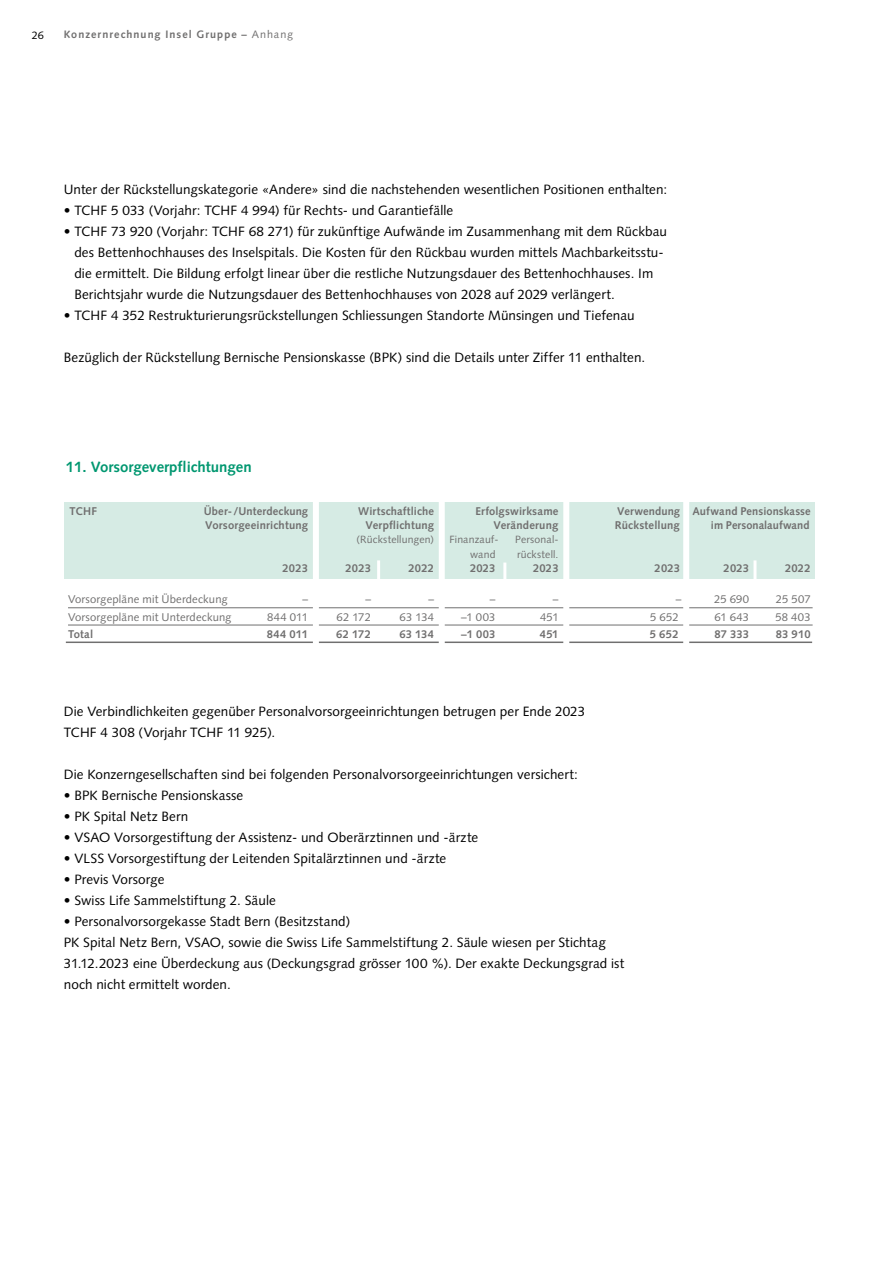
<style>
.page{position:relative;width:893px;height:1263px;background:#fff}
.page>*{position:absolute;margin:0;border:0;box-sizing:border-box;transform-origin:0 0}
.t1{font:700 15px "Syntax LT Std";color:#009770}
.t2{font:13.5px/21px "Syntax LT Std";letter-spacing:.005em;color:#000}
.t3{font:700 11.25px "Syntax LT Std";letter-spacing:.015em;color:#706f6f}
.t4{font:11.25px "Syntax LT Std";letter-spacing:.015em;color:#706f6f}
.t5{font:700 10.8px "Syntax LT Std";letter-spacing:.095em;color:#706f6f}
.t6{font:10.8px "Syntax LT Std";color:#000}
.t7{font:10.5px "Syntax LT Std";letter-spacing:.015em;color:#706f6f}
.s1{font-weight:400}
</style>
<div class="page">
<hr style="left:66px;top:641px;width:746px;height:2px;background:#706f6f">
<div style="left:64px;top:502px;width:750px;height:77px;background:#d6ebe4"></div>
<hr style="left:68px;top:607px;width:745px;height:1px;background:#706f6f">
<hr style="left:68px;top:625px;width:745px;height:1px;background:#706f6f">
<div style="left:683px;top:498px;width:6px;height:187px;background:#fff"></div>
<div style="left:563px;top:498px;width:6px;height:176px;background:#fff"></div>
<div style="left:439px;top:493px;width:6px;height:172px;background:#fff"></div>
<div style="left:313px;top:493px;width:6px;height:179px;background:#fff"></div>
<hr style="left:377px;top:560px;width:3px;height:26px;background:#fff">
<hr style="left:503px;top:562px;width:3px;height:26px;background:#fff">
<hr style="left:753px;top:560px;width:3px;height:26px;background:#fff">
<p class="t6" style="left:32px;top:29px;width:13px">26</p>
<p class="t5" style="left:64px;top:28px;width:231px">Konzernrechnung Insel Gruppe – <span class="s1">Anhang</span></p>
<p class="t2" style="left:64px;top:179px;width:605px">Unter der Rückstellungskategorie «Andere» sind die nachstehenden wesentlichen Positionen enthalten:</p>
<p class="t2" style="left:64px;top:200px;width:391px">• TCHF 5 033 (Vorjahr: TCHF 4 994) für Rechts- und Garantiefälle</p>
<p class="t2" style="left:74px;top:221px;width:594px;text-indent:-11px">• TCHF 73 920 (Vorjahr: TCHF 68 271) für zukünftige Aufwände im Zusammenhang mit dem Rückbau des Bettenhochhauses des Inselspitals. Die Kosten für den Rückbau wurden mittels Machbarkeitsstu&shy;die ermittelt. Die Bildung erfolgt linear über die restliche Nutzungsdauer des Bettenhochhauses. Im Berichtsjahr wurde die Nutzungsdauer des Bettenhochhauses von 2028 auf 2029 verlängert.</p>
<p class="t2" style="left:64px;top:305px;width:572px">• TCHF 4 352 Restrukturierungsrückstellungen Schliessungen Standorte Münsingen und Tiefenau</p>
<p class="t2" style="left:64px;top:347px;width:583px">Bezüglich der Rückstellung Bernische Pensionskasse (BPK) sind die Details unter Ziffer 11 enthalten.</p>
<p class="t1" style="left:66px;top:458px;width:187px">11. Vorsorgeverpflichtungen</p>
<p class="t3" style="left:70px;top:504px;width:29px">TCHF</p>
<p class="t3" style="left:204px;top:504px;width:106px">Über-/Unterdeckung</p>
<p class="t3" style="left:358px;top:504px;width:77px">Wirtschaftliche</p>
<p class="t3" style="left:475px;top:504px;width:85px">Erfolgswirksame</p>
<p class="t3" style="left:617px;top:504px;width:195px">Verwendung Aufwand Pensionskasse</p>
<p class="t3" style="left:205px;top:519px;width:104px">Vorsorgeeinrichtung</p>
<p class="t3" style="left:366px;top:519px;width:70px">Verpflichtung</p>
<p class="t3" style="left:493px;top:519px;width:66px">Veränderung</p>
<p class="t3" style="left:615px;top:519px;width:67px">Rückstellung</p>
<p class="t3" style="left:711px;top:519px;width:100px">im Personalaufwand</p>
<p class="t7" style="left:357px;top:533px;width:79px">(Rückstellungen)</p>
<p class="t7" style="left:515px;top:533px;width:45px">Personal-</p>
<p class="t7" style="left:470px;top:548px;width:27px">wand</p>
<p class="t7" style="left:517px;top:548px;width:43px">rückstell.</p>
<p class="t3" style="left:283px;top:561px;width:27px">2023</p>
<p class="t3" style="left:346px;top:561px;width:27px">2023</p>
<p class="t3" style="left:408px;top:561px;width:27px">2022</p>
<p class="t3" style="left:470px;top:561px;width:27px">2023</p>
<p class="t3" style="left:533px;top:561px;width:27px">2023</p>
<p class="t3" style="left:655px;top:561px;width:27px">2023</p>
<p class="t3" style="left:724px;top:561px;width:27px">2023</p>
<p class="t3" style="left:785px;top:561px;width:27px">2022</p>
<p class="t4" style="left:68px;top:593px;width:161px">Vorsorgepläne mit Überdeckung</p>
<p class="t4" style="left:302px;top:593px;width:7px">–</p>
<p class="t4" style="left:365px;top:593px;width:7px">–</p>
<p class="t4" style="left:428px;top:593px;width:7px">–</p>
<p class="t4" style="left:490px;top:593px;width:7px">–</p>
<p class="t4" style="left:553px;top:593px;width:7px">–</p>
<p class="t4" style="left:676px;top:593px;width:7px">–</p>
<p class="t4" style="left:714px;top:593px;width:37px">25 690</p>
<p class="t4" style="left:776px;top:593px;width:36px">25 507</p>
<p class="t4" style="left:68px;top:610px;width:165px">Vorsorgepläne mit Unterdeckung</p>
<p class="t4" style="left:267px;top:610px;width:43px">844 011</p>
<p class="t4" style="left:337px;top:610px;width:36px">62 172</p>
<p class="t4" style="left:400px;top:610px;width:36px">63 134</p>
<p class="t4" style="left:461px;top:610px;width:36px">–1 003</p>
<p class="t4" style="left:540px;top:610px;width:20px">451</p>
<p class="t4" style="left:650px;top:610px;width:30px">5 652</p>
<p class="t4" style="left:715px;top:610px;width:36px">61 643</p>
<p class="t4" style="left:775px;top:610px;width:37px">58 403</p>
<p class="t3" style="left:68px;top:627px;width:27px">Total</p>
<p class="t3" style="left:267px;top:627px;width:43px">844 011</p>
<p class="t3" style="left:336px;top:627px;width:36px">62 172</p>
<p class="t3" style="left:399px;top:627px;width:36px">63 134</p>
<p class="t3" style="left:461px;top:627px;width:36px">–1 003</p>
<p class="t3" style="left:540px;top:627px;width:20px">451</p>
<p class="t3" style="left:650px;top:627px;width:30px">5 652</p>
<p class="t3" style="left:714px;top:627px;width:36px">87 333</p>
<p class="t3" style="left:776px;top:627px;width:36px">83 910</p>
<p class="t7" style="left:450px;top:533px;width:50px">Finanzauf-</p>
<p class="t2" style="left:64px;top:701px;width:523px">Die Verbindlichkeiten gegenüber Personalvorsorgeeinrichtungen betrugen per Ende 2023<br>TCHF 4 308 (Vorjahr TCHF 11 925).</p>
<p class="t2" style="left:64px;top:764px;width:516px">Die Konzerngesellschaften sind bei folgenden Personalvorsorgeeinrichtungen versichert:</p>
<p class="t2" style="left:64px;top:785px;width:181px">• BPK Bernische Pensionskasse</p>
<p class="t2" style="left:64px;top:806px;width:126px">• PK Spital Netz Bern</p>
<p class="t2" style="left:64px;top:827px;width:416px">• VSAO Vorsorgestiftung der Assistenz- und Oberärztinnen und -ärzte</p>
<p class="t2" style="left:64px;top:848px;width:384px">• VLSS Vorsorgestiftung der Leitenden Spitalärztinnen und -ärzte</p>
<p class="t2" style="left:64px;top:869px;width:102px">• Previs Vorsorge</p>
<p class="t2" style="left:64px;top:890px;width:214px">• Swiss Life Sammelstiftung 2. Säule</p>
<p class="t2" style="left:64px;top:911px;width:562px">• Personalvorsorgekasse Stadt Bern (Besitzstand)<br>PK Spital Netz Bern, VSAO, sowie die Swiss Life Sammelstiftung 2. Säule wiesen per Stichtag 31.12.2023 eine Überdeckung aus (Deckungsgrad grösser 100 %). Der exakte Deckungsgrad ist noch nicht ermittelt worden.</p>
</div>
